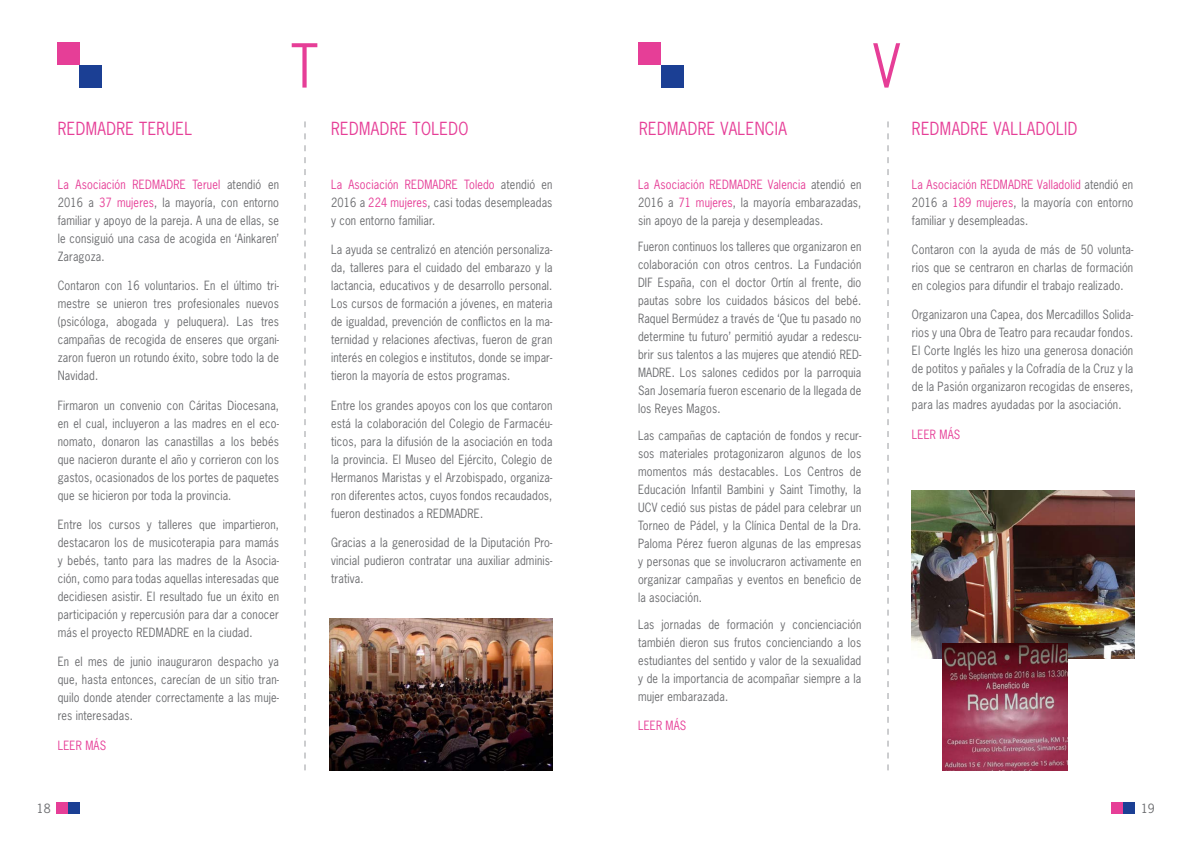
<style>
.page{position:relative;width:1191px;height:842px;background:#fff}
.page>*{position:absolute;margin:0;border:0;box-sizing:border-box;transform-origin:0 0}
.t1{font:57px "ERV News Gothic LH";color:#e63e97;scale:.9 1}
.t2{font:17px "ERV News Gothic LH";letter-spacing:.025em;color:#e63e97;scale:.9 1}
.t3{font:12px/18px "ERV News Gothic LH";letter-spacing:.015em;color:#6c6d70;text-align:justify;scale:.9 1}
.t4{font:12px "ERV News Gothic LH";letter-spacing:.015em;color:#e63e97;scale:.9 1}
.t5{font:12px "ERV News Gothic LH";letter-spacing:.015em;color:#6c6d70}
.s1{color:#e63e97}
</style>
<div class="page">
<div style="left:79px;top:65px;width:23px;height:23px;background:#1b3f94"></div>
<div style="left:57px;top:43px;width:22px;height:22px;background:#e63e97"></div>
<div style="left:660px;top:65px;width:23px;height:23px;background:#1b3f94"></div>
<div style="left:638px;top:43px;width:22px;height:22px;background:#e63e97"></div>
<div style="left:68px;top:802px;width:11px;height:12px;background:#1b3f94"></div>
<div style="left:57px;top:802px;width:11px;height:12px;background:#e63e97"></div>
<div style="left:1123px;top:802px;width:11px;height:12px;background:#1b3f94"></div>
<div style="left:1111px;top:802px;width:12px;height:12px;background:#e63e97"></div>
<svg style="left:304px;top:121px;width:2px;height:649px"></svg>
<svg style="left:887px;top:121px;width:1px;height:649px"></svg>
<img style="left:329px;top:619px;width:223px;height:151px">
<img style="left:912px;top:490px;width:222px;height:169px">
<img style="left:942px;top:644px;width:126px;height:126px">
<p class="t2" style="left:58px;top:118px;width:151px">REDMADRE TERUEL</p>
<p class="t1" style="left:291px;top:29px;width:32px">T</p>
<p class="t1" style="left:873px;top:29px;width:32px">V</p>
<p class="t2" style="left:331px;top:118px;width:154px">REDMADRE TOLEDO</p>
<p class="t2" style="left:639px;top:118px;width:166px">REDMADRE VALENCIA</p>
<p class="t2" style="left:912px;top:118px;width:185px">REDMADRE VALLADOLID</p>
<p class="t3" style="left:58px;top:175px;width:247px"><span class="s1">La Asociación REDMADRE Teruel</span> atendió en 2016 a <span class="s1">37 mujeres</span>, la mayoría, con entorno familiar y apoyo de la pareja. A una de ellas, se le consiguió una casa de acogida en ‘Ainkaren’ Zaragoza.</p>
<p class="t3" style="left:58px;top:277px;width:247px">Contaron con 16 voluntarios. En el último tri&shy;mestre se unieron tres profesionales nuevos (psicóloga, abogada y peluquera). Las tres campañas de recogida de enseres que organi&shy;zaron fueron un rotundo éxito, sobre todo la de Navidad.</p>
<p class="t3" style="left:58px;top:396px;width:247px">Firmaron un convenio con Cáritas Diocesana, en el cual, incluyeron a las madres en el eco&shy;nomato, donaron las canastillas a los bebés que nacieron durante el año y corrieron con los gastos, ocasionados de los portes de paquetes que se hicieron por toda la provincia.</p>
<p class="t3" style="left:58px;top:515px;width:247px">Entre los cursos y talleres que impartieron, destacaron los de musicoterapia para mamás y bebés, tanto para las madres de la Asocia&shy;ción, como para todas aquellas interesadas que decidiesen asistir. El resultado fue un éxito en participación y repercusión para dar a conocer más el proyecto REDMADRE en la ciudad.</p>
<p class="t3" style="left:58px;top:653px;width:247px">En el mes de junio inauguraron despacho ya que, hasta entonces, carecían de un sitio tran&shy;quilo donde atender correctamente a las muje&shy;res interesadas.</p>
<p class="t4" style="left:58px;top:737px;width:55px">LEER MÁS</p>
<p class="t3" style="left:331px;top:175px;width:247px"><span class="s1">La Asociación REDMADRE Toledo</span> atendió en 2016 a <span class="s1">224 mujeres</span>, casi todas desempleadas y con entorno familiar.</p>
<p class="t3" style="left:331px;top:241px;width:247px">La ayuda se centralizó en atención personaliza&shy;da, talleres para el cuidado del embarazo y la lactancia, educativos y de desarrollo personal.<br>Los cursos de formación a jóvenes, en materia de igualdad, prevención de conflictos en la ma&shy;ternidad y relaciones afectivas, fueron de gran interés en colegios e institutos, donde se impar&shy;tieron la mayoría de estos programas.</p>
<p class="t3" style="left:331px;top:396px;width:247px">Entre los grandes apoyos con los que contaron está la colaboración del Colegio de Farmacéu&shy;ticos, para la difusión de la asociación en toda la provincia. El Museo del Ejército, Colegio de Hermanos Maristas y el Arzobispado, organiza&shy;ron diferentes actos, cuyos fondos recaudados, fueron destinados a REDMADRE.</p>
<p class="t3" style="left:331px;top:533px;width:247px">Gracias a la generosidad de la Diputación Pro&shy;vincial pudieron contratar una auxiliar adminis&shy;trativa.</p>
<p class="t3" style="left:638px;top:175px;width:250px"><span class="s1">La Asociación REDMADRE Valencia</span> atendió en 2016 a <span class="s1">71 mujeres</span>, la mayoría embarazadas, sin apoyo de la pareja y desempleadas.</p>
<p class="t3" style="left:638px;top:238px;width:250px">Fueron continuos los talleres que organizaron en colaboración con otros centros. La Fundación DIF España, con el doctor Ortín al frente, dio pautas sobre los cuidados básicos del bebé.<br>Raquel Bermúdez a través de ‘Que tu pasado no determine tu futuro’ permitió ayudar a redescu&shy;brir sus talentos a las mujeres que atendió RED-MADRE. Los salones cedidos por la parroquia San Josemaría fueron escenario de la llegada de los Reyes Magos.</p>
<p class="t3" style="left:638px;top:426px;width:250px">Las campañas de captación de fondos y recur&shy;sos materiales protagonizaron algunos de los momentos más destacables. Los Centros de Educación Infantil Bambini y Saint Timothy, la UCV cedió sus pistas de pádel para celebrar un Torneo de Pádel, y la Clínica Dental de la Dra.<br>Paloma Pérez fueron algunas de las empresas y personas que se involucraron activamente en organizar campañas y eventos en beneficio de la asociación.</p>
<p class="t3" style="left:638px;top:615px;width:250px">Las jornadas de formación y concienciación también dieron sus frutos concienciando a los estudiantes del sentido y valor de la sexualidad y de la importancia de acompañar siempre a la mujer embarazada.</p>
<p class="t4" style="left:638px;top:718px;width:55px">LEER MÁS</p>
<p class="t3" style="left:912px;top:175px;width:247px"><span class="s1">La Asociación REDMADRE Valladolid</span> atendió en 2016 a <span class="s1">189 mujeres</span>, la mayoría con entorno familiar y desempleadas.</p>
<p class="t3" style="left:912px;top:240px;width:247px">Contaron con la ayuda de más de 50 volunta&shy;rios que se centraron en charlas de formación en colegios para difundir el trabajo realizado.</p>
<p class="t3" style="left:912px;top:306px;width:247px">Organizaron una Capea, dos Mercadillos Solida&shy;rios y una Obra de Teatro para recaudar fondos.<br>El Corte Inglés les hizo una generosa donación de potitos y pañales y la Cofradía de la Cruz y la de la Pasión organizaron recogidas de enseres, para las madres ayudadas por la asociación.</p>
<p class="t4" style="left:912px;top:426px;width:55px">LEER MÁS</p>
<p class="t5" style="left:37px;top:801px;width:15px">18</p>
<p class="t5" style="left:1141px;top:801px;width:15px">19</p>
</div>
